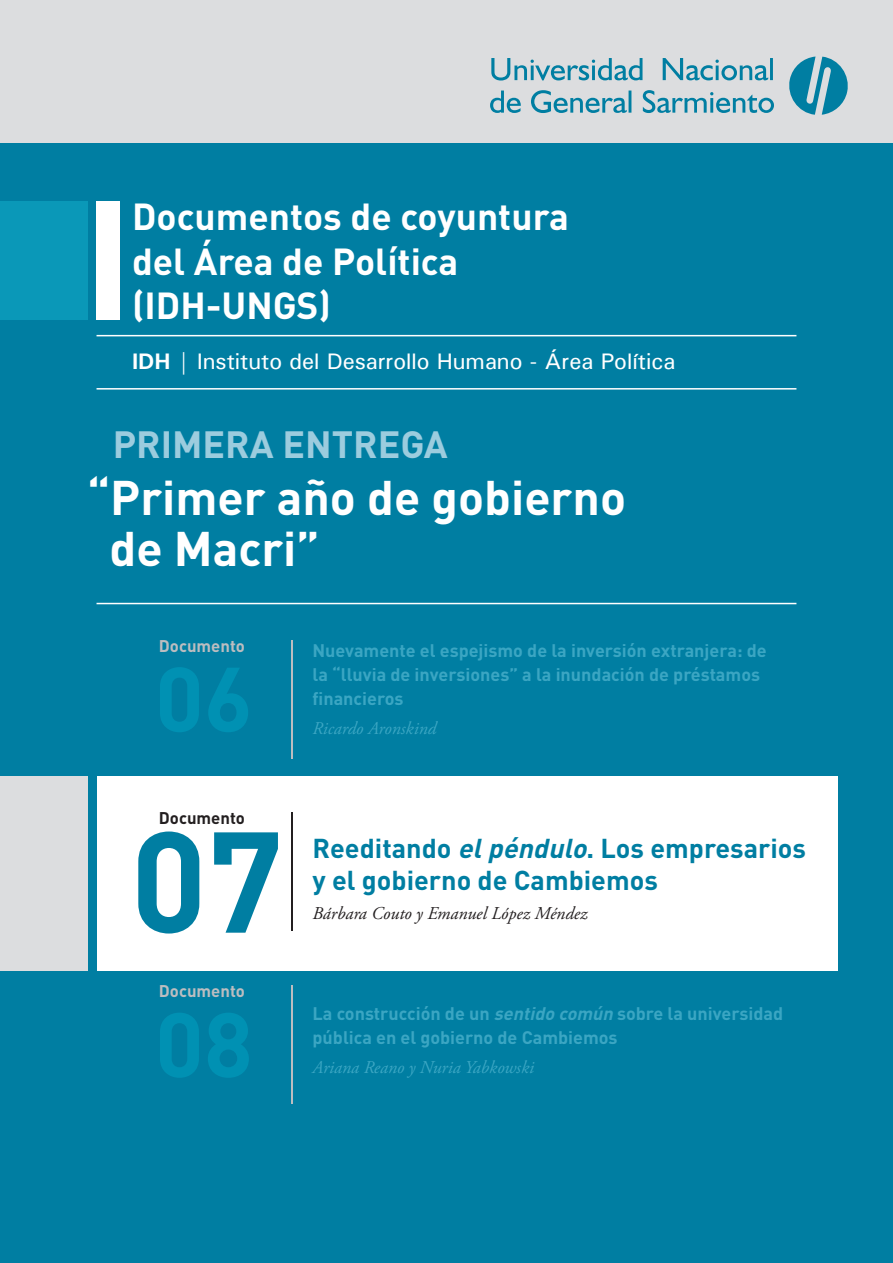
<style>
.page{position:relative;width:893px;height:1263px;background:#fff}
.page>*{position:absolute;margin:0;border:0;box-sizing:border-box;transform-origin:0 0}
.t1{font:700 140.85px "DIN Pro";color:#007ea2}
.t2{font:700 48px/51px "DIN Pro";color:#fff}
.t3{font:700 37.5px "DIN Pro";color:#9cccde}
.t4{font:700 37.2px/44.5px "DIN Pro";color:#fff}
.t5{font:700 27px/31.5px "DIN Pro";color:#007ea2}
.t6{font:500 22.5px "Univers";letter-spacing:-.005em;color:#fff}
.t7{font:700 18px/24px "DIN Pro";color:#3ba6c3}
.t8{font:italic 18px "Adobe Garamond Pro";color:#3ba6c3}
.t9{font:italic 18px "Adobe Garamond Pro";color:#231f20}
.t10{font:700 16.8px "DIN Pro";color:#bcbdc0}
.t11{font:700 16.8px "DIN Pro";color:#231f20}
.s1{font-weight:700}
.s2{font-style:italic}
</style>
<div class="page">
<div style="left:0;top:142px;width:893px;height:1121px;background:#007ea2"></div>
<div style="left:97px;top:777px;width:741px;height:194px;background:#fff"></div>
<div style="left:0;top:777px;width:87px;height:194px;background:#dcdddf"></div>
<div style="left:0;top:0;width:893px;height:142px;background:#dcdddf"></div>
<div style="left:96px;top:202px;width:24px;height:118px;background:#fff"></div>
<div style="left:0;top:202px;width:87px;height:118px;background:#0a98b8"></div>
<hr style="left:97px;top:388px;width:699px;height:2px;background:#fff">
<hr style="left:97px;top:335px;width:699px;height:1px;background:#fff">
<svg style="left:789px;top:57px;width:59px;height:58px"></svg>
<svg style="left:490px;top:58px;width:284px;height:55px"></svg>
<hr style="left:291px;top:985px;width:2px;height:118px;background:#bcbdc0">
<hr style="left:291px;top:813px;width:2px;height:118px;background:#231f20">
<hr style="left:291px;top:640px;width:2px;height:118px;background:#bcbdc0">
<hr style="left:97px;top:603px;width:699px;height:1px;background:#fff">
<h3 class="t4" style="left:132px;top:193px;width:439px">Documentos de coyuntura del Área de Política (IDH-UNGS)</h3>
<p class="t6" style="left:132px;top:347px;width:545px"><span class="s1">IDH |</span> Instituto del Desarrollo Humano - Área Política</p>
<h3 class="t3" style="left:113px;top:419px;width:337px">PRIMERA ENTREGA</h3>
<h2 class="t2" style="left:109px;top:470px;width:518px;text-indent:-22px">“Primer año de gobierno de Macri”</h2>
<p class="t10" style="left:159px;top:634px;width:88px">Documento</p>
<p class="t11" style="left:159px;top:807px;width:88px">Documento</p>
<h1 class="t1" style="left:131px;top:786px;width:155px">07</h1>
<p class="t10" style="left:159px;top:980px;width:88px">Documento</p>
<p class="t7" style="left:313px;top:638px;width:456px">Nuevamente el espejismo de la inversión extranjera: de la “lluvia de inversiones” a la inundación de préstamos financieros</p>
<p class="t8" style="left:313px;top:718px;width:125px">Ricardo Aronskind</p>
<h3 class="t5" style="left:312px;top:832px;width:495px">Reeditando <span class="s2">elpéndulo</span>. Los empresarios y el gobierno de Cambiemos</h3>
<p class="t9" style="left:313px;top:903px;width:276px">Bárbara Couto y Emanuel López Méndez</p>
<p class="t7" style="left:312px;top:1001px;width:472px">La construcción de un <span class="s2">sentido común</span> sobre la universidad pública en el gobierno de Cambiemos</p>
<p class="t8" style="left:312px;top:1057px;width:223px">Ariana Reano y Nuria Yabkowski</p>
</div>
